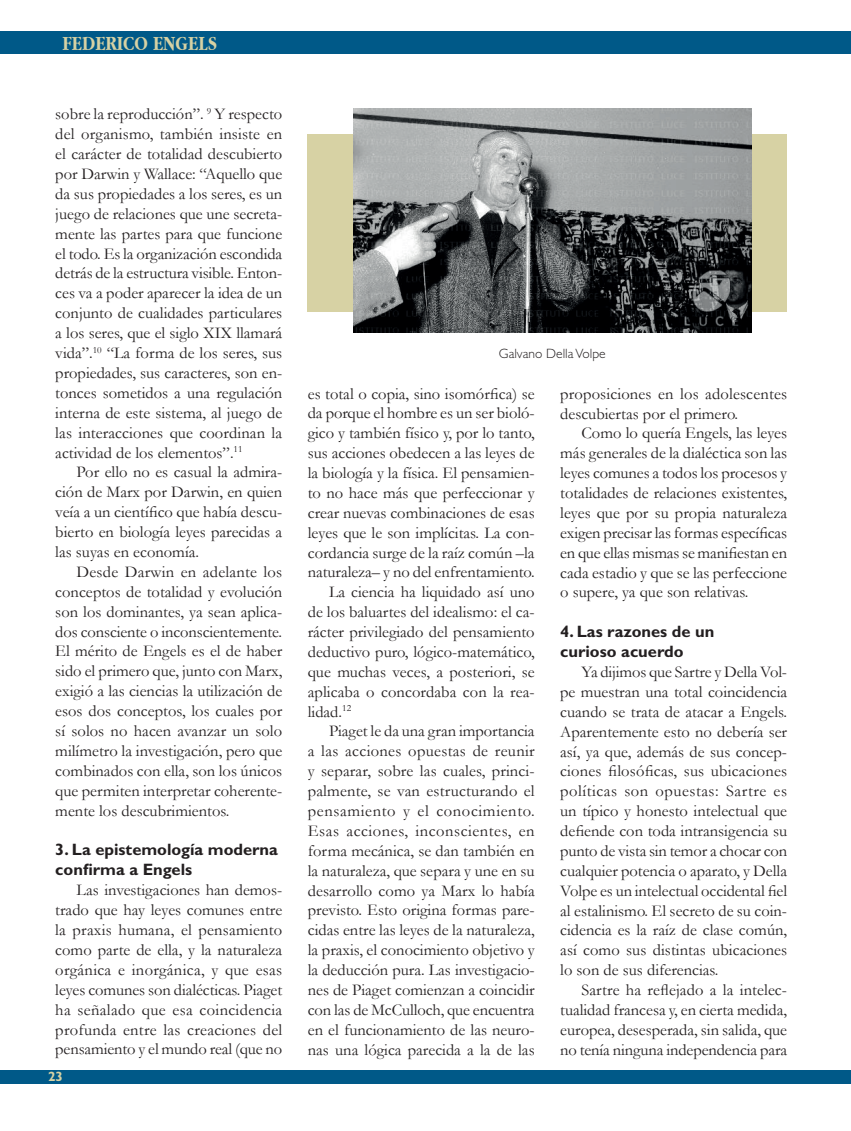
<style>
.page{position:relative;width:851px;height:1131px;background:#fff}
.page>*{position:absolute;margin:0;border:0;box-sizing:border-box;transform-origin:0 0}
.t1{font:700 21px "Apple Garamond";color:#d7d2a4}
.t2{font:16.5px/20px "Garamond";color:#231f20;text-align:justify}
.t3{font:700 16.5px/20px "Gill Sans";color:#231f20}
.t4{font:16.5px "Garamond";letter-spacing:.035em;color:#231f20}
.t5{font:16.5px "Garamond";letter-spacing:.02em;color:#231f20}
.t6{font:16.5px "Garamond";letter-spacing:.04em;color:#231f20}
.t7{font:300 13.5px "Gill Sans";color:#231f20}
.t8{font:700 13.5px "Gill Sans";color:#d7d2a4}
</style>
<div class="page">
<div style="left:0;top:1070px;width:850px;height:13px;background:#005988"></div>
<div style="left:0;top:32px;width:850px;height:22px;background:#005988"></div>
<div style="left:308px;top:134px;width:479px;height:177px;background:#d7d2a4"></div>
<img style="left:353px;top:108px;width:398px;height:225px">
<p class="t1" style="left:63px;top:31px;width:156px">FEDERICO ENGELS</p>
<p class="t2" style="left:55px;top:104px;width:228px">sobre la reproducción”. <sup>9</sup> Y respecto del organismo, también insiste en el carácter de totalidad descubierto por Darwin y Wallace: “Aquello que da sus propiedades a los seres, es un juego de relaciones que une secreta&shy;mente las partes para que funcione el todo. Es la organización escondida detrás de la estructura visible. Enton&shy;ces va a poder aparecer la idea de un conjunto de cualidades particulares a los seres, que el siglo XIX llamará vida”.<sup>10</sup> “La forma de los seres, sus propiedades, sus caracteres, son en&shy;tonces sometidos a una regulación interna de este sistema, al juego de las interacciones que coordinan la actividad de los elementos”.<sup>11</sup></p>
<p class="t2" style="left:55px;top:462px;width:228px;text-indent:21px">Por ello no es casual la admira&shy;ción de Marx por Darwin, en quien veía a un científico que había descu&shy;bierto en biología leyes parecidas a las suyas en economía.</p>
<p class="t2" style="left:55px;top:561px;width:228px;text-indent:21px">Desde Darwin en adelante los conceptos de totalidad y evolución son los dominantes, ya sean aplica&shy;dos consciente o inconscientemente.<br>El mérito de Engels es el de haber sido el primero que, junto con Marx, exigió a las ciencias la utilización de esos dos conceptos, los cuales por sí solos no hacen avanzar un solo milímetro la investigación, pero que combinados con ella, son los únicos que permiten interpretar coherente&shy;mente los descubrimientos.</p>
<p class="t3" style="left:55px;top:840px;width:224px">3. La epistemología moderna confirma a Engels</p>
<p class="t2" style="left:55px;top:880px;width:228px;text-indent:21px">Las investigaciones han demos&shy;trado que hay leyes comunes entre la praxis humana, el pensamiento como parte de ella, y la naturaleza orgánica e inorgánica, y que esas leyes comunes son dialécticas. Piaget ha señalado que esa coincidencia profunda entre las creaciones del pensamiento y el mundo real (que no</p>
<p class="t8" style="left:48px;top:1069px;width:16px">23</p>
<p class="t7" style="left:499px;top:346px;width:108px">Galvano Della Volpe</p>
<p class="t2" style="left:308px;top:383px;width:228px">es total o copia, sino isomórfica) se</p>
<p class="t2" style="left:308px;top:403px;width:228px">da porque el hombre es un ser bioló-</p>
<p class="t2" style="left:308px;top:423px;width:228px">gico y también físico y, por lo tanto,</p>
<p class="t2" style="left:308px;top:443px;width:228px">sus acciones obedecen a las leyes de</p>
<p class="t2" style="left:308px;top:463px;width:228px">la biología y la física. El pensamien-</p>
<p class="t2" style="left:308px;top:482px;width:228px">to no hace más que perfeccionar y</p>
<p class="t2" style="left:308px;top:502px;width:228px">crear nuevas combinaciones de esas</p>
<p class="t2" style="left:308px;top:522px;width:228px">leyes que le son implícitas. La con-</p>
<p class="t2" style="left:308px;top:542px;width:228px">cordancia surge de la raíz común –la</p>
<p class="t2" style="left:308px;top:562px;width:228px">naturaleza– y no del enfrentamiento.</p>
<p class="t2" style="left:329px;top:582px;width:207px">La ciencia ha liquidado así uno</p>
<p class="t2" style="left:308px;top:602px;width:228px">de los baluartes del idealismo: el ca-</p>
<p class="t2" style="left:308px;top:622px;width:228px">rácter privilegiado del pensamiento</p>
<p class="t2" style="left:308px;top:641px;width:228px">deductivo puro, lógico-matemático,</p>
<p class="t2" style="left:308px;top:661px;width:228px">que muchas veces, a posteriori, se</p>
<p class="t2" style="left:308px;top:681px;width:228px">aplicaba o concordaba con la rea-</p>
<p class="t2" style="left:308px;top:701px;width:45px">lidad.<sup>12</sup></p>
<p class="t2" style="left:329px;top:721px;width:207px">Piaget le da una gran importancia</p>
<p class="t5" style="left:308px;top:740px;width:228px">a las acciones opuestas de reunir</p>
<p class="t2" style="left:308px;top:761px;width:228px">y separar, sobre las cuales, princi-</p>
<p class="t2" style="left:308px;top:781px;width:228px">palmente, se van estructurando el</p>
<p class="t6" style="left:308px;top:800px;width:228px">pensamiento y el conocimiento.</p>
<p class="t4" style="left:308px;top:820px;width:228px">Esas acciones, inconscientes, en</p>
<p class="t2" style="left:308px;top:840px;width:228px">forma mecánica, se dan también en</p>
<p class="t2" style="left:308px;top:860px;width:228px">la naturaleza, que separa y une en su</p>
<p class="t2" style="left:308px;top:880px;width:228px">desarrollo como ya Marx lo había</p>
<p class="t2" style="left:308px;top:900px;width:228px">previsto. Esto origina formas pare-</p>
<p class="t2" style="left:308px;top:920px;width:228px">cidas entre las leyes de la naturaleza,</p>
<p class="t2" style="left:308px;top:940px;width:228px">la praxis, el conocimiento objetivo y</p>
<p class="t2" style="left:308px;top:959px;width:228px">la deducción pura. Las investigacio-</p>
<p class="t2" style="left:308px;top:979px;width:228px">nes de Piaget comienzan a coincidir</p>
<p class="t2" style="left:308px;top:999px;width:228px">con las de McCulloch, que encuentra</p>
<p class="t2" style="left:308px;top:1019px;width:228px">en el funcionamiento de las neuro-</p>
<p class="t2" style="left:308px;top:1039px;width:228px">nas una lógica parecida a la de las</p>
<p class="t2" style="left:560px;top:383px;width:228px">proposiciones en los adolescentes descubiertas por el primero.</p>
<p class="t2" style="left:560px;top:423px;width:228px;text-indent:21px">Como lo quería Engels, las leyes más generales de la dialéctica son las leyes comunes a todos los procesos y totalidades de relaciones existentes, leyes que por su propia naturaleza exigen precisar las formas específicas en que ellas mismas se manifiestan en cada estadio y que se las perfeccione o supere, ya que son relativas.</p>
<p class="t3" style="left:560px;top:622px;width:156px">4. Las razones de un curioso acuerdo</p>
<p class="t2" style="left:560px;top:661px;width:228px;text-indent:21px">Ya dijimos que Sartre y Della Vol&shy;pe muestran una total coincidencia cuando se trata de atacar a Engels.<br>Aparentemente esto no debería ser así, ya que, además de sus concep&shy;ciones filosóficas, sus ubicaciones políticas son opuestas: Sartre es un típico y honesto intelectual que defiende con toda intransigencia su punto de vista sin temor a chocar con cualquier potencia o aparato, y Della Volpe es un intelectual occidental fiel al estalinismo. El secreto de su coin&shy;cidencia es la raíz de clase común, así como sus distintas ubicaciones lo son de sus diferencias.</p>
<p class="t2" style="left:560px;top:980px;width:228px;text-indent:21px">Sartre ha reflejado a la intelec&shy;tualidad francesa y, en cierta medida, europea, desesperada, sin salida, que no tenía ninguna independencia para</p>
</div>
